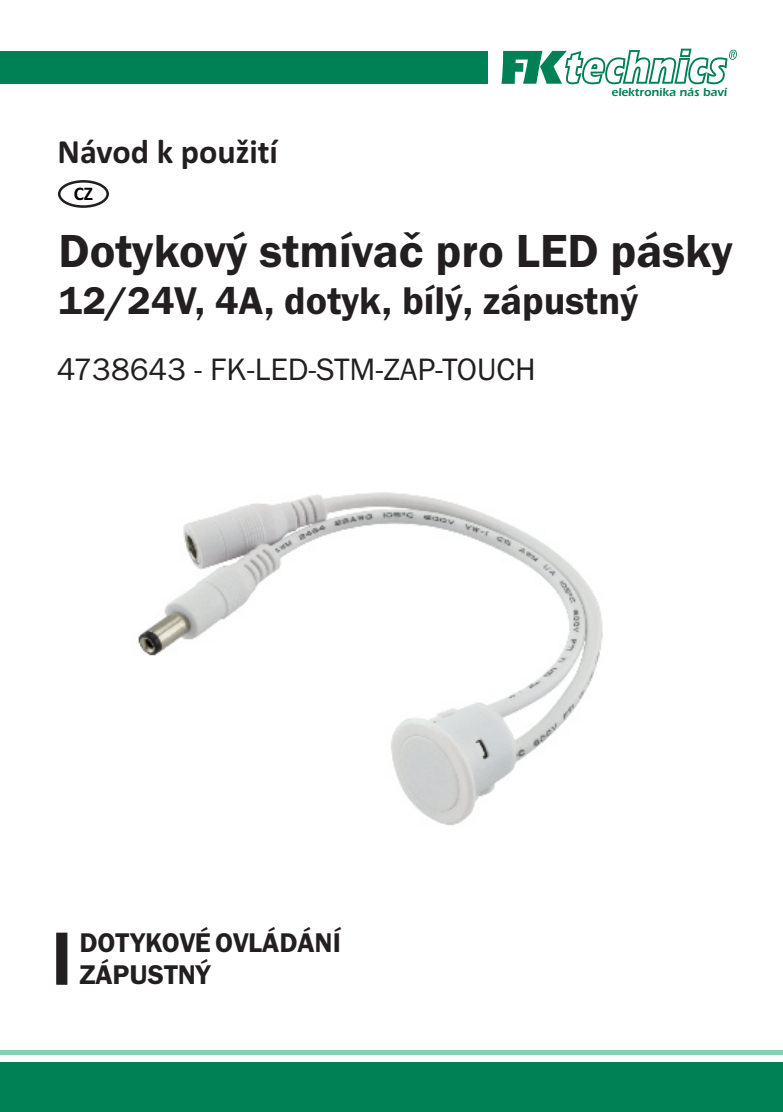
<style>
.page{position:relative;width:783px;height:1112px;background:#fff}
.page>*{position:absolute;margin:0;border:0;box-sizing:border-box;transform-origin:0 0}
.t1{font:600 48px "Franklin Gothic";color:#231f20}
.t2{font:600 40px "Franklin Gothic";color:#231f20}
.t3{font:700 34px "Calibri";color:#231f20}
.t4{font:32px "Franklin Gothic";color:#231f20}
.t5{font:600 28px/31.6px "Franklin Gothic";color:#231f20}
.t6{font:700 19.2px "Calibri";color:#040101}
.t7{font:900 12px "Erie";color:#008155}
</style>
<div class="page">
<svg style="left:58px;top:180px;width:51px;height:28px"></svg>
<svg style="left:56px;top:932px;width:12px;height:53px"></svg>
<img style="left:138px;top:492px;width:465px;height:333px">
<div style="left:0;top:1062px;width:782px;height:49px;background:#008155"></div>
<div style="left:0;top:1050px;width:782px;height:5px;background:#89ceb4"></div>
<div style="left:728px;top:50px;width:8px;height:10px;background:#42a181;border-radius:50%"></div>
<svg style="left:729px;top:50px;width:7px;height:9px"></svg>
<svg style="left:501px;top:49px;width:233px;height:35px"></svg>
<div style="left:0;top:51px;width:488px;height:33px;background:#008155"></div>
<p class="t3" style="left:57px;top:138px;width:222px">Návod k použití</p>
<p class="t6" style="left:74px;top:186px;width:21px">CZ</p>
<p class="t7" style="left:611px;top:87px;width:117px">elektronika nás baví</p>
<p class="t1" style="left:58px;top:233px;width:675px">Dotykový stmívač pro LED pásky</p>
<p class="t2" style="left:58px;top:286px;width:581px">12/24V, 4A, dotyk, bílý, zápustný</p>
<p class="t4" style="left:57px;top:358px;width:480px">4738643 - FK-LED-STM-ZAP-TOUCH</p>
<p class="t5" style="left:79px;top:928px;width:263px">DOTYKOVÉ OVLÁDÁNÍ<br>ZÁPUSTNÝ</p>
</div>
